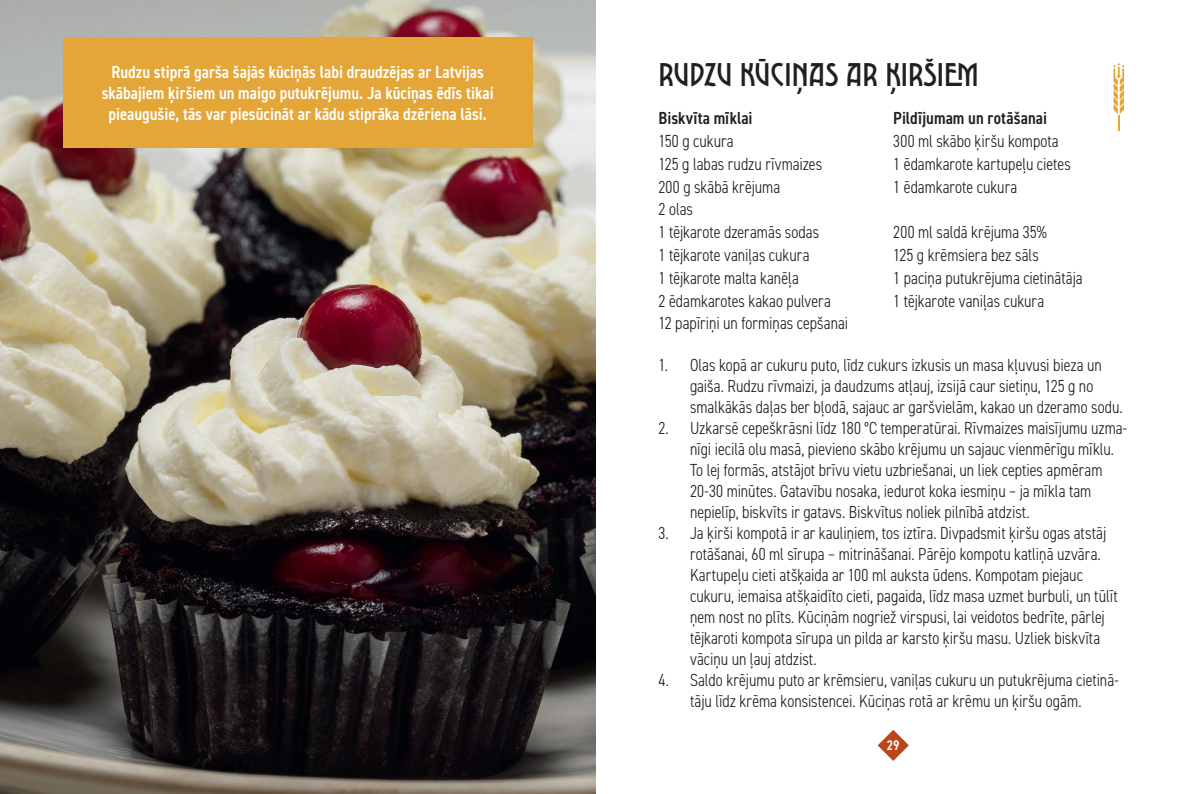
<style>
.page{position:relative;width:1191px;height:794px;background:#fff}
.page>*{position:absolute;margin:0;border:0;box-sizing:border-box;transform-origin:0 0}
.t1{font:38.5px "Carilliantine Solid";color:#231f20}
.t2{font:300 condensed 17.5px/22.8px "DIN2014";color:#231f20}
.t3{font:600 condensed 17.5px/21px "DIN2014";color:#fff;text-align:center}
.t4{font:600 condensed 17.5px "DIN2014";color:#231f20}
.t5{font:600 condensed 14px "DIN2014";color:#fff}
</style>
<div class="page">
<svg style="left:877px;top:730px;width:32px;height:31px"></svg>
<img style="left:0;top:0;width:595px;height:794px">
<div style="left:63px;top:37px;width:469px;height:110px;background:#e4a639"></div>
<svg style="left:1113px;top:63px;width:11px;height:68px"></svg>
<p class="t3" style="left:102px;top:61px;width:393px">Rudzu stiprā garša šajās kūciņās labi draudzējas ar Latvijas skābajiem ķiršiem un maigo putukrējumu. Ja kūciņas ēdīs tikai pieaugušie, tās var piesūcināt ar kādu stiprāka dzēriena lāsi.</p>
<h1 class="t1" style="left:658px;top:56px;width:322px">RUDZU KŪCIŅAS AR ĶIRŠIEM</h1>
<p class="t4" style="left:658px;top:107px;width:96px">Biskvīta mīklai</p>
<p class="t2" style="left:658px;top:130px;width:191px">150 g cukura<br>125 g labas rudzu rīvmaizes<br>200 g skābā krējuma<br>2 olas<br>1 tējkarote dzeramās sodas<br>1 tējkarote vaniļas cukura<br>1 tējkarote malta kanēļa<br>2 ēdamkarotes kakao pulvera<br>12 papīriņi un formiņas cepšanai</p>
<p class="t4" style="left:893px;top:107px;width:155px">Pildījumam un rotāšanai</p>
<p class="t2" style="left:893px;top:130px;width:179px">300 ml skābo ķiršu kompota<br>1 ēdamkarote kartupeļu cietes<br>1 ēdamkarote cukura</p>
<p class="t2" style="left:893px;top:221px;width:191px">200 ml saldā krējuma 35%<br>125 g krēmsiera bez sāls<br>1 paciņa putukrējuma cietinātāja<br>1 tējkarote vaniļas cukura</p>
<p class="t2" style="left:690px;top:354px;width:434px;line-height:21px;text-indent:-32px">1. Olas kopā ar cukuru puto, līdz cukurs izkusis un masa kļuvusi bieza un gaiša. Rudzu rīvmaizi, ja daudzums atļauj, izsijā caur sietiņu, 125 g no smalkākās daļas ber bļodā, sajauc ar garšvielām, kakao un dzeramo sodu.</p>
<p class="t2" style="left:690px;top:417px;width:439px;line-height:21px;text-indent:-32px">2. Uzkarsē cepeškrāsni līdz 180 °C temperatūrai. Rīvmaizes maisījumu uzma&shy;nīgi iecilā olu masā, pievieno skābo krējumu un sajauc vienmērīgu mīklu.<br>To lej formās, atstājot brīvu vietu uzbriešanai, un liek cepties apmēram 20-30 minūtes. Gatavību nosaka, iedurot koka iesmiņu – ja mīkla tam nepielīp, biskvīts ir gatavs. Biskvītus noliek pilnībā atdzist.</p>
<p class="t2" style="left:690px;top:522px;width:429px;line-height:21px;text-indent:-32px">3. Ja ķirši kompotā ir ar kauliņiem, tos iztīra. Divpadsmit ķiršu ogas atstāj rotāšanai, 60 ml sīrupa – mitrināšanai. Pārējo kompotu katliņā uzvāra.<br>Kartupeļu cieti atšķaida ar 100 ml auksta ūdens. Kompotam piejauc cukuru, iemaisa atšķaidīto cieti, pagaida, līdz masa uzmet burbuli, un tūlīt ņem nost no plīts. Kūciņām nogriež virspusi, lai veidotos bedrīte, pārlej tējkaroti kompota sīrupa un pilda ar karsto ķiršu masu. Uzliek biskvīta vāciņu un ļauj atdzist.</p>
<p class="t2" style="left:658px;top:669px;width:462px;line-height:21px;text-align:center">4. Saldo krējumu puto ar krēmsieru, vaniļas cukuru un putukrējuma cietinā&shy;tāju līdz krēma konsistencei. Kūciņas rotā ar krēmu un ķiršu ogām.</p>
<p class="t5" style="left:887px;top:736px;width:14px">29</p>
</div>
